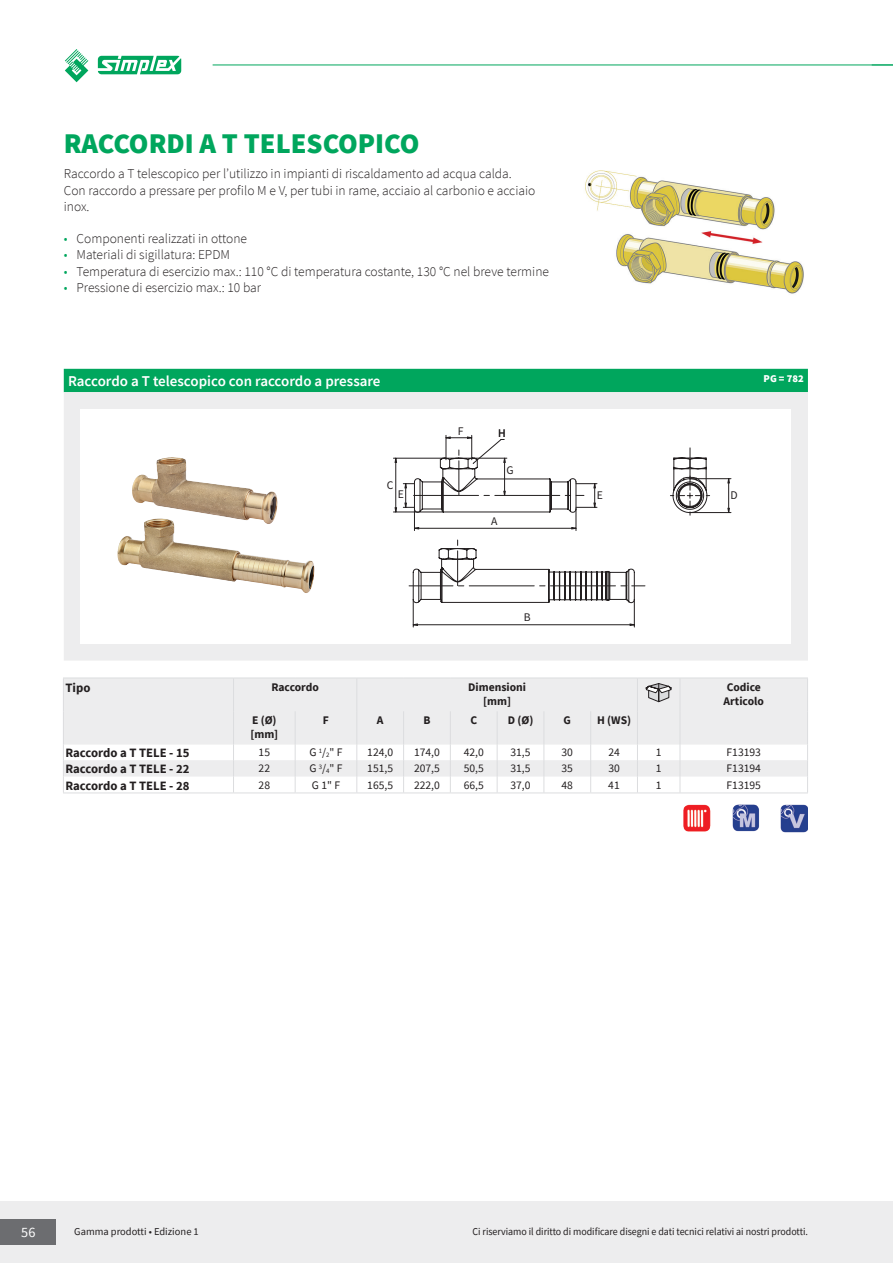
<style>
.page{position:relative;width:893px;height:1263px;background:#fff}
.page>*{position:absolute;margin:0;border:0;box-sizing:border-box;transform-origin:0 0}
.t1{font:900 28.5px "Source Sans Pro";color:#00a65d}
.t2{font:600 15px "Source Sans Pro";color:#fff}
.t3{font:14.25px "Source Sans Pro";color:#fff}
.t4{font:300 13.5px/16.2px "Source Sans Pro";color:#231f20}
.t5{font:700 12.75px "Source Sans Pro";color:#231f20}
.t6{font:700 11.7px/14px "Source Sans Pro";color:#231f20}
.t7{font:11.7px "Source Sans Pro";color:#231f20}
.t8{font:11.55px "Source Sans Pro";color:#231f20}
.t9{font:10.5px "Source Sans Pro";letter-spacing:-.005em;color:#231f20;scale:.95 1}
.t10{font:10.5px "Source Sans Pro";letter-spacing:-.005em;color:#231f20}
.t11{font:900 10.5px "Source Sans Pro";color:#fff}
.s1{color:#00a65d}
.s2{font-size:6.75px}
</style>
<div class="page">
<div style="left:0;top:1201px;width:893px;height:62px;background:#ededee"></div>
<div style="left:0;top:1219px;width:55px;height:26px;background:#6c6d70"></div>
<hr style="left:213px;top:65px;width:680px;height:1px;background:#00a65d">
<svg style="left:65px;top:49px;width:23px;height:33px"></svg>
<svg style="left:98px;top:56px;width:83px;height:18px"></svg>
<div style="left:64px;top:369px;width:744px;height:23px;background:#00a65d"></div>
<div style="left:64px;top:392px;width:744px;height:269px;background:#ededee"></div>
<div style="left:81px;top:409px;width:710px;height:235px;background:#fff"></div>
<img style="left:132px;top:457px;width:133px;height:66px">
<hr style="left:393px;top:512px;width:50px;height:1px;background:#231f20">
<hr style="left:393px;top:458px;width:52px;height:1px;background:#231f20">
<svg style="left:395px;top:435px;width:250px;height:192px"></svg>
<hr style="left:690px;top:512px;width:41px;height:1px;background:#231f20">
<hr style="left:690px;top:478px;width:41px;height:1px;background:#231f20">
<svg style="left:728px;top:478px;width:2px;height:34px"></svg>
<svg style="left:670px;top:448px;width:40px;height:67px"></svg>
<svg style="left:64px;top:679px;width:743px;height:97px;fill:#ededee"></svg>
<hr style="left:63px;top:678px;width:170px;height:1px;background:#dcdddf">
<hr style="left:63px;top:678px;width:1px;height:33px;background:#dcdddf">
<hr style="left:233px;top:678px;width:62px;height:1px;background:#dcdddf">
<hr style="left:233px;top:678px;width:1px;height:33px;background:#dcdddf">
<hr style="left:295px;top:678px;width:62px;height:1px;background:#dcdddf">
<hr style="left:357px;top:678px;width:47px;height:1px;background:#dcdddf">
<hr style="left:356px;top:678px;width:1px;height:33px;background:#dcdddf">
<hr style="left:404px;top:678px;width:46px;height:1px;background:#dcdddf">
<hr style="left:450px;top:678px;width:47px;height:1px;background:#dcdddf">
<hr style="left:497px;top:678px;width:47px;height:1px;background:#dcdddf">
<hr style="left:544px;top:678px;width:47px;height:1px;background:#dcdddf">
<hr style="left:591px;top:678px;width:46px;height:1px;background:#dcdddf">
<hr style="left:637px;top:678px;width:43px;height:1px;background:#dcdddf">
<hr style="left:637px;top:678px;width:1px;height:33px;background:#dcdddf">
<hr style="left:680px;top:678px;width:128px;height:1px;background:#dcdddf">
<hr style="left:680px;top:678px;width:1px;height:33px;background:#dcdddf">
<hr style="left:807px;top:678px;width:1px;height:33px;background:#dcdddf">
<hr style="left:63px;top:711px;width:1px;height:33px;background:#dcdddf">
<hr style="left:233px;top:711px;width:1px;height:33px;background:#dcdddf">
<hr style="left:295px;top:711px;width:1px;height:33px;background:#dcdddf">
<hr style="left:356px;top:711px;width:1px;height:33px;background:#dcdddf">
<hr style="left:403px;top:711px;width:1px;height:33px;background:#dcdddf">
<hr style="left:450px;top:711px;width:1px;height:33px;background:#dcdddf">
<hr style="left:497px;top:711px;width:1px;height:33px;background:#dcdddf">
<hr style="left:544px;top:711px;width:1px;height:33px;background:#dcdddf">
<hr style="left:590px;top:711px;width:1px;height:33px;background:#dcdddf">
<hr style="left:637px;top:711px;width:1px;height:33px;background:#dcdddf">
<hr style="left:680px;top:711px;width:1px;height:33px;background:#dcdddf">
<hr style="left:807px;top:711px;width:1px;height:33px;background:#dcdddf">
<svg style="left:63px;top:744px;width:1px;height:48px"></svg>
<svg style="left:233px;top:744px;width:1px;height:48px"></svg>
<svg style="left:295px;top:744px;width:1px;height:48px"></svg>
<svg style="left:356px;top:744px;width:1px;height:48px"></svg>
<svg style="left:403px;top:744px;width:1px;height:48px"></svg>
<svg style="left:450px;top:744px;width:1px;height:48px"></svg>
<svg style="left:497px;top:744px;width:1px;height:48px"></svg>
<svg style="left:544px;top:744px;width:1px;height:48px"></svg>
<svg style="left:590px;top:744px;width:1px;height:48px"></svg>
<svg style="left:637px;top:744px;width:1px;height:48px"></svg>
<svg style="left:680px;top:744px;width:1px;height:48px"></svg>
<svg style="left:807px;top:744px;width:1px;height:48px"></svg>
<hr style="left:63px;top:792px;width:170px;height:1px;background:#dcdddf">
<hr style="left:233px;top:792px;width:62px;height:1px;background:#dcdddf">
<hr style="left:295px;top:792px;width:62px;height:1px;background:#dcdddf">
<hr style="left:357px;top:792px;width:47px;height:1px;background:#dcdddf">
<hr style="left:404px;top:792px;width:46px;height:1px;background:#dcdddf">
<hr style="left:450px;top:792px;width:47px;height:1px;background:#dcdddf">
<hr style="left:497px;top:792px;width:47px;height:1px;background:#dcdddf">
<hr style="left:544px;top:792px;width:47px;height:1px;background:#dcdddf">
<hr style="left:591px;top:792px;width:46px;height:1px;background:#dcdddf">
<hr style="left:637px;top:792px;width:43px;height:1px;background:#dcdddf">
<hr style="left:680px;top:792px;width:128px;height:1px;background:#dcdddf">
<svg style="left:645px;top:683px;width:27px;height:20px"></svg>
<img style="left:683px;top:805px;width:27px;height:27px">
<img style="left:732px;top:805px;width:27px;height:27px">
<img style="left:781px;top:805px;width:27px;height:27px">
<img style="left:585px;top:170px;width:219px;height:124px">
<h1 class="t1" style="left:64px;top:124px;width:357px">RACCORDI A T TELESCOPICO</h1>
<p class="t4" style="left:64px;top:166px;width:473px">Raccordo a T telescopico per l’utilizzo in impianti di riscaldamento ad acqua calda.<br>Con raccordo a pressare per profilo M e V, per tubi in rame, acciaio al carbonio e acciaio inox.</p>
<p class="t4" style="left:64px;top:231px;width:185px"><span class="s1">•</span> Componenti realizzati in ottone</p>
<p class="t4" style="left:64px;top:247px;width:168px"><span class="s1">•</span> Materiali di sigillatura: EPDM</p>
<p class="t4" style="left:64px;top:263px;width:487px"><span class="s1">•</span> Temperatura di esercizio max.: 110 °C di temperatura costante, 130 °C nel breve termine</p>
<p class="t4" style="left:64px;top:279px;width:199px"><span class="s1">•</span> Pressione di esercizio max.: 10 bar</p>
<p class="t2" style="left:68px;top:371px;width:314px">Raccordo a T telescopico con raccordo a pressare</p>
<p class="t11" style="left:764px;top:371px;width:42px">PG = 782</p>
<p class="t7" style="left:458px;top:424px;width:7px">F</p>
<p class="t7" style="left:498px;top:426px;width:9px">H</p>
<p class="t7" style="left:506px;top:463px;width:9px">G</p>
<p class="t7" style="left:387px;top:478px;width:8px">C</p>
<p class="t7" style="left:398px;top:487px;width:8px">E</p>
<p class="t7" style="left:597px;top:488px;width:8px">E</p>
<p class="t7" style="left:731px;top:488px;width:9px">D</p>
<p class="t7" style="left:491px;top:513px;width:8px">A</p>
<p class="t7" style="left:524px;top:610px;width:8px">B</p>
<p class="t5" style="left:66px;top:679px;width:26px">Tipo</p>
<p class="t6" style="left:271px;top:680px;width:49px">Raccordo</p>
<p class="t6" style="left:468px;top:680px;width:59px;text-align:center">Dimensioni [mm]</p>
<p class="t6" style="left:724px;top:680px;width:42px">Codice<br>Articolo</p>
<p class="t6" style="left:250px;top:713px;width:29px">E (Ø) [mm]</p>
<p class="t6" style="left:323px;top:713px;width:8px">F</p>
<p class="t6" style="left:377px;top:713px;width:8px">A</p>
<p class="t6" style="left:423px;top:713px;width:9px">B</p>
<p class="t6" style="left:470px;top:713px;width:8px">C</p>
<p class="t6" style="left:508px;top:713px;width:27px">D (Ø)</p>
<p class="t6" style="left:564px;top:713px;width:9px">G</p>
<p class="t6" style="left:597px;top:713px;width:36px">H (WS)</p>
<p class="t5" style="left:66px;top:744px;width:125px">Raccordo a T TELE - 15</p>
<p class="t8" style="left:259px;top:745px;width:13px">15</p>
<p class="t8" style="left:309px;top:745px;width:35px">G <sup>1</sup>/<span class="s2">2</span>" F</p>
<p class="t8" style="left:367px;top:745px;width:27px">124,0</p>
<p class="t8" style="left:414px;top:745px;width:27px">174,0</p>
<p class="t8" style="left:464px;top:745px;width:22px">42,0</p>
<p class="t8" style="left:510px;top:745px;width:22px">31,5</p>
<p class="t8" style="left:562px;top:745px;width:13px">30</p>
<p class="t8" style="left:608px;top:745px;width:13px">24</p>
<p class="t8" style="left:656px;top:745px;width:7px">1</p>
<p class="t8" style="left:727px;top:745px;width:36px">F13193</p>
<p class="t5" style="left:66px;top:760px;width:125px">Raccordo a T TELE - 22</p>
<p class="t8" style="left:259px;top:761px;width:13px">22</p>
<p class="t8" style="left:309px;top:761px;width:35px">G <sup>3</sup>/<span class="s2">4</span>" F</p>
<p class="t8" style="left:367px;top:761px;width:27px">151,5</p>
<p class="t8" style="left:414px;top:761px;width:27px">207,5</p>
<p class="t8" style="left:464px;top:761px;width:22px">50,5</p>
<p class="t8" style="left:510px;top:761px;width:22px">31,5</p>
<p class="t8" style="left:562px;top:761px;width:13px">35</p>
<p class="t8" style="left:608px;top:761px;width:13px">30</p>
<p class="t8" style="left:656px;top:761px;width:7px">1</p>
<p class="t8" style="left:727px;top:761px;width:36px">F13194</p>
<p class="t5" style="left:66px;top:777px;width:125px">Raccordo a T TELE - 28</p>
<p class="t8" style="left:259px;top:777px;width:13px">28</p>
<p class="t8" style="left:312px;top:777px;width:30px">G 1" F</p>
<p class="t8" style="left:367px;top:777px;width:27px">165,5</p>
<p class="t8" style="left:414px;top:777px;width:27px">222,0</p>
<p class="t8" style="left:464px;top:777px;width:22px">66,5</p>
<p class="t8" style="left:510px;top:777px;width:22px">37,0</p>
<p class="t8" style="left:562px;top:777px;width:13px">48</p>
<p class="t8" style="left:608px;top:777px;width:13px">41</p>
<p class="t8" style="left:656px;top:777px;width:7px">1</p>
<p class="t8" style="left:726px;top:777px;width:36px">F13195</p>
<p class="t3" style="left:21px;top:1223px;width:16px">56</p>
<p class="t10" style="left:74px;top:1224px;width:126px">Gamma prodotti • Edizione 1</p>
<p class="t9" style="left:473px;top:1224px;width:355px">Ci riserviamo il diritto di modificare disegni e dati tecnici relativi ai nostri prodotti.</p>
</div>
